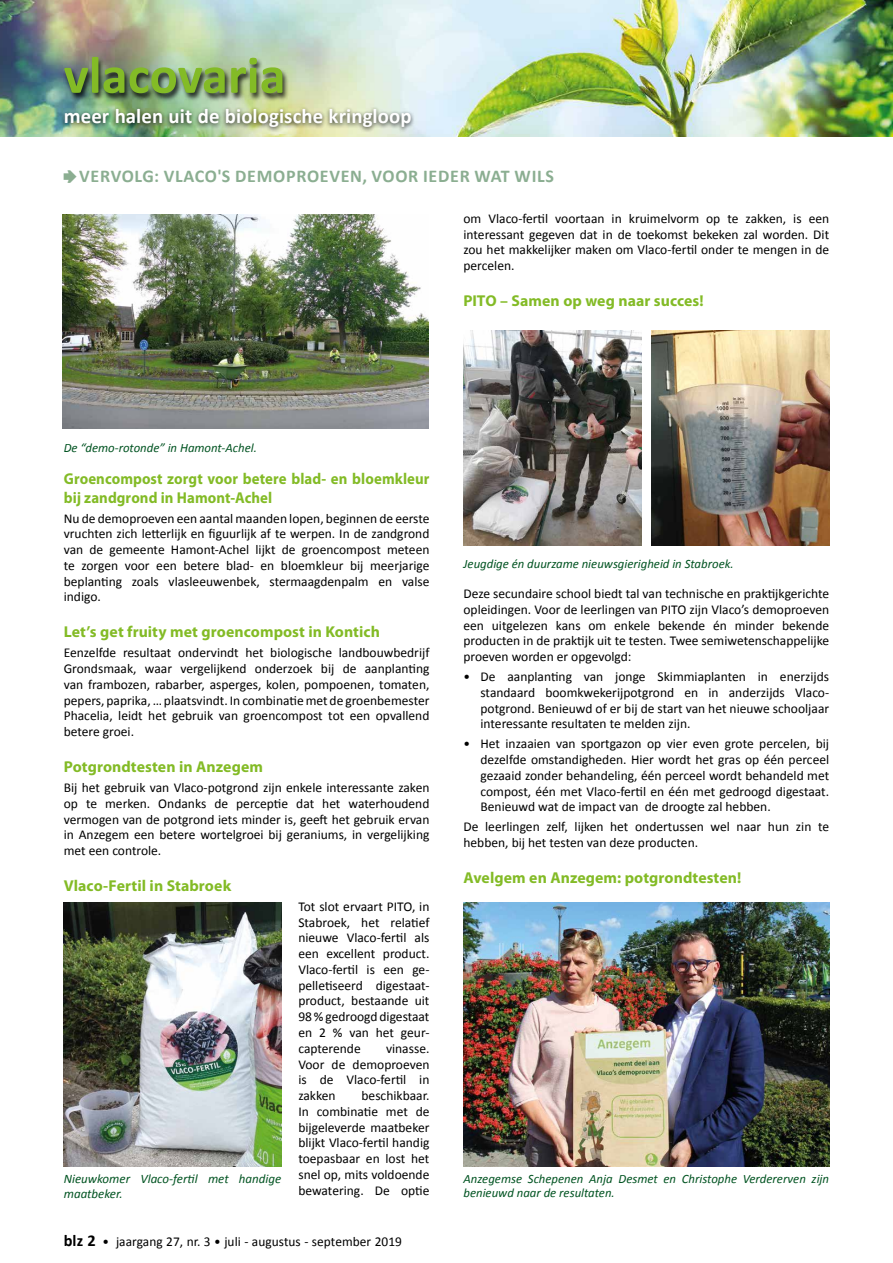
<style>
.page{position:relative;width:893px;height:1263px;background:#fff}
.page>*{position:absolute;margin:0;border:0;box-sizing:border-box;transform-origin:0 0}
.t1{font:700 52.8px "Calibri";color:#83bb26}
.t2{font:700 21px "Calibri";letter-spacing:.005em;color:#fff}
.t3{font:700 18px "Calibri";letter-spacing:.04em;color:#8bae91}
.t4{font:700 15.75px "Myriad Pro";letter-spacing:.005em;color:#83bb26}
.t5{font:700 15.75px/18.9px "Myriad Pro";letter-spacing:.005em;color:#83bb26;scale:.94 1}
.t6{font:13.5px/15.8px "Calibri";color:#000;text-align:justify}
.t7{font:italic 12.9px/14.4px "Calibri";color:#005321}
.t8{font:italic 12.75px/14.2px "Calibri";color:#005321}
.s1{font-family:"Pointers";font-weight:400}
.s2{font-weight:700;font-size:16.5px}
</style>
<div class="page">
<img style="left:62px;top:214px;width:366px;height:215px">
<img style="left:463px;top:902px;width:366px;height:264px">
<img style="left:463px;top:331px;width:178px;height:215px">
<img style="left:651px;top:331px;width:178px;height:215px">
<img style="left:64px;top:902px;width:217px;height:264px">
<img style="left:0;top:0;width:893px;height:136px">
<div style="left:62px;top:57px;width:227px;height:45px;background:#000;opacity:.75"></div>
<div style="left:61px;top:106px;width:355px;height:27px;background:#000;opacity:.75"></div>
<h1 class="t1" style="left:64px;top:42px;width:223px">vlacovaria</h1>
<h2 class="t2" style="left:64px;top:103px;width:349px">meer halen uit de biologische kringloop</h2>
<h3 class="t3" style="left:64px;top:165px;width:492px"><span class="s1">4</span>VERVOLG: VLACO'S DEMOPROEVEN, VOOR IEDER WAT WILS</h3>
<p class="t6" style="left:463px;top:210px;width:367px">om Vlaco-fertil voortaan in kruimelvorm op te zakken, is een interessant gegeven dat in de toekomst bekeken zal worden. Dit zou het makkelijker maken om Vlaco-fertil onder te mengen in de percelen.</p>
<p class="t4" style="left:463px;top:292px;width:242px">PITO – Samen op weg naar succes!</p>
<p class="t8" style="left:64px;top:440px;width:195px">De “demo-rotonde” in Hamont-Achel.</p>
<p class="t5" style="left:64px;top:469px;width:390px">Groencompost zorgt voor betere blad- en bloemkleur bij zandgrond in Hamont-Achel</p>
<p class="t6" style="left:64px;top:510px;width:367px">Nu de demoproeven een aantal maanden lopen, beginnen de eerste vruchten zich letterlijk en figuurlijk af te werpen. In de zandgrond van de gemeente Hamont-Achel lijkt de groencompost meteen te zorgen voor een betere blad- en bloemkleur bij meerjarige beplanting zoals vlasleeuwenbek, stermaagdenpalm en valse indigo.</p>
<p class="t4" style="left:64px;top:623px;width:318px">Let’s get fruity met groencompost in Kontich</p>
<p class="t6" style="left:64px;top:644px;width:367px">Eenzelfde resultaat ondervindt het biologische landbouwbedrijf Grondsmaak, waar vergelijkend onderzoek bij de aanplanting van frambozen, rabarber, asperges, kolen, pompoenen, tomaten, pepers, paprika, … plaatsvindt. In combinatie met de groenbemester Phacelia, leidt het gebruik van groencompost tot een opvallend betere groei.</p>
<p class="t4" style="left:64px;top:758px;width:201px">Potgrondtesten in Anzegem</p>
<p class="t6" style="left:64px;top:779px;width:367px">Bij het gebruik van Vlaco-potgrond zijn enkele interessante zaken op te merken. Ondanks de perceptie dat het waterhoudend vermogen van de potgrond iets minder is, geeft het gebruik ervan in Anzegem een betere wortelgroei bij geraniums, in vergelijking met een controle.</p>
<p class="t4" style="left:64px;top:877px;width:169px">Vlaco-Fertil in Stabroek</p>
<p class="t6" style="left:298px;top:898px;width:133px;text-align:left">Tot slot ervaart PITO, in<br>Stabroek, het relatief nieuwe Vlaco-fertil als een excellent product.<br>Vlaco-fertil is een ge&shy;pelletiseerd digestaat&shy;product, bestaande uit<br>98% gedroogd digestaat en 2 % van het geur&shy;capterende</p>
<p class="t8" style="left:463px;top:556px;width:272px">Jeugdige én duurzame nieuwsgierigheid in Stabroek.</p>
<p class="t6" style="left:463px;top:585px;width:367px">Deze secundaire school biedt tal van technische en praktijkgerichte opleidingen. Voor de leerlingen van PITO zijn Vlaco’s demoproeven een uitgelezen kans om enkele bekende én minder bekende producten in de praktijk uit te testen. Twee semiwetenschappelijke proeven worden er opgevolgd:</p>
<p class="t6" style="left:480px;top:668px;width:350px;text-indent:-17px">• De aanplanting van jonge Skimmiaplanten in enerzijds standaard boomkwekerijpotgrond en in anderzijds Vlaco&shy;potgrond. Benieuwd of er bij de start van het nieuwe schooljaar interessante resultaten te melden zijn.</p>
<p class="t6" style="left:480px;top:735px;width:350px;text-indent:-17px">• Het inzaaien van sportgazon op vier even grote percelen, bij dezelfde omstandigheden. Hier wordt het gras op één perceel gezaaid zonder behandeling, één perceel wordt behandeld met compost, één met Vlaco-fertil en één met gedroogd digestaat.<br>Benieuwd wat de impact van de droogte zal hebben.</p>
<p class="t6" style="left:463px;top:818px;width:367px">De leerlingen zelf, lijken het ondertussen wel naar hun zin te hebben, bij het testen van deze producten.</p>
<p class="t4" style="left:463px;top:869px;width:279px">Avelgem en Anzegem: potgrondtesten!</p>
<p class="t6" style="left:298px;top:1040px;width:133px;text-align:left;text-indent:88px">vinasse.<br>Voor de demoproeven is de Vlaco-fertil in zakken</p>
<p class="t6" style="left:298px;top:1087px;width:133px;text-align:left;text-indent:63px">beschikbaar.<br>In combinatie met de bijgeleverde maatbeker blijkt Vlaco-fertil handig toepasbaar en lost het snel op, mits voldoende bewatering. De optie</p>
<p class="t7" style="left:64px;top:1171px;width:219px">Nieuwkomer Vlaco-fertil met handige maatbeker.</p>
<p class="t8" style="left:463px;top:1171px;width:367px">Anzegemse Schepenen Anja Desmet en Christophe Verdererven zijn benieuwd naar de resultaten.</p>
<p class="t6" style="left:64px;top:1233px;width:340px"><span class="s2">blz 2</span> • jaargang 27, nr. 3 • juli - augustus - september 2019</p>
</div>
